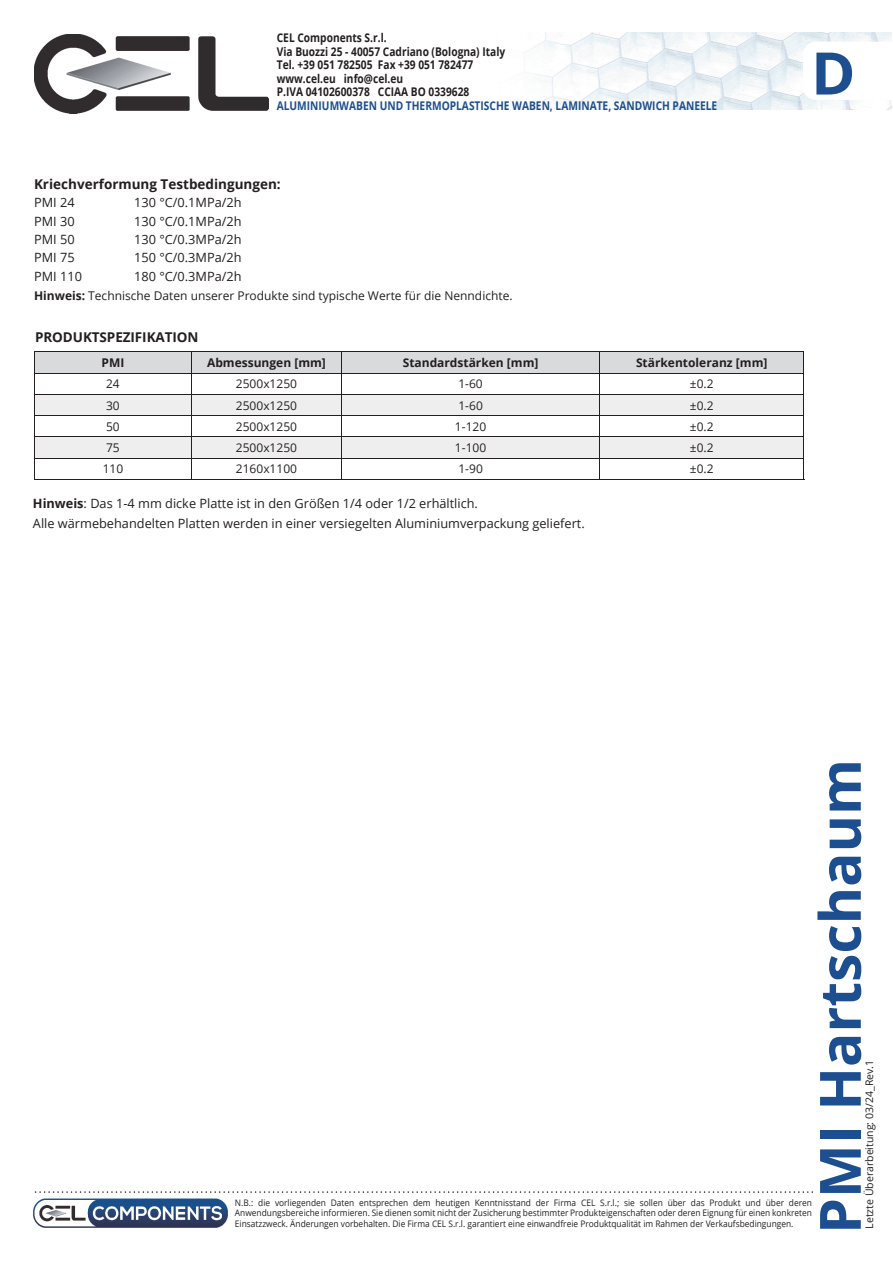
<style>
.page{position:relative;width:893px;height:1263px;background:#fff}
.page>*{position:absolute;margin:0;border:0;box-sizing:border-box;transform-origin:0 0}
.t1{font:700 58.65px "Open Sans";color:#1c4e90}
.t2{font:700 57px "Open Sans";color:#1c4e90}
.t3{font:700 13.5px "Open Sans";color:#231f20}
.t4{font:12.75px/19.5px "Open Sans";color:#231f20}
.t5{font:12px "Open Sans";color:#231f20}
.t6{font:700 12px/13.5px "Open Sans";color:#231f20;scale:.85 1}
.t7{font:700 12px "Open Sans";color:#1c4e90;scale:.85 1}
.t8{font:700 12px "Open Sans";color:#231f20}
.t9{font:10.5px "Open Sans";color:#231f20}
.t10{font:9px/10.5px "Open Sans";color:#231f20;text-align:justify;scale:.93 1}
.s1{font-weight:700}
</style>
<div class="page">
<svg style="left:35px;top:1191px;width:778px;height:2px"></svg>
<img style="left:528px;top:33px;width:363px;height:76px">
<svg style="left:803px;top:42px;width:88px;height:58px"></svg>
<img style="left:34px;top:34px;width:234px;height:79px">
<img style="left:33px;top:1198px;width:195px;height:30px">
<svg style="left:34px;top:351px;width:770px;height:128px"></svg>
<hr style="left:34px;top:479px;width:770px;height:1px;background:#231f20">
<h3 class="t6" style="left:277px;top:31px;width:270px">CEL Components S.r.l.<br>Via Buozzi 25 - 40057 Cadriano (Bologna) Italy Tel. +39 051 782505 Fax +39 051 782477 www.cel.eu info@cel.eu<br>P.IVA 04102600378 CCIAA BO 0339628</h3>
<h3 class="t7" style="left:277px;top:97px;width:520px">ALUMINIUMWABEN UND THERMOPLASTISCHE WABEN, LAMINATE, SANDWICH PANEELE</h3>
<h3 class="t3" style="left:34px;top:175px;width:248px">Kriechverformung Testbedingungen:</h3>
<h3 class="t4" style="left:34px;top:193px;width:42px">PMI 24</h3>
<h3 class="t4" style="left:134px;top:193px;width:109px">130 °C/0.1MPa/2h</h3>
<h3 class="t4" style="left:34px;top:211px;width:42px">PMI 30</h3>
<h3 class="t4" style="left:134px;top:211px;width:109px">130 °C/0.1MPa/2h</h3>
<h3 class="t4" style="left:34px;top:229px;width:42px">PMI 50</h3>
<h3 class="t4" style="left:134px;top:229px;width:109px">130 °C/0.3MPa/2h</h3>
<h3 class="t4" style="left:34px;top:248px;width:42px">PMI 75</h3>
<h3 class="t4" style="left:134px;top:248px;width:109px">150 °C/0.3MPa/2h</h3>
<h3 class="t4" style="left:34px;top:266px;width:49px">PMI 110</h3>
<h3 class="t4" style="left:134px;top:266px;width:109px">180 °C/0.3MPa/2h</h3>
<h3 class="t5" style="left:34px;top:288px;width:480px"><span class="s1">Hinweis:</span> Technische Daten unserer Produkte sind typische Werte für die Nenndichte.</h3>
<h3 class="t3" style="left:35px;top:328px;width:165px">PRODUKTSPEZIFIKATION</h3>
<h3 class="t8" style="left:102px;top:354px;width:24px">PMI</h3>
<h3 class="t8" style="left:207px;top:354px;width:120px">Abmessungen [mm]</h3>
<h3 class="t8" style="left:403px;top:354px;width:137px">Standardstärken [mm]</h3>
<h3 class="t8" style="left:636px;top:354px;width:133px">Stärkentoleranz [mm]</h3>
<h3 class="t5" style="left:106px;top:375px;width:15px">24</h3>
<h3 class="t5" style="left:236px;top:375px;width:63px">2500x1250</h3>
<h3 class="t5" style="left:458px;top:375px;width:26px">1-60</h3>
<h3 class="t5" style="left:690px;top:375px;width:25px">±0.2</h3>
<h3 class="t5" style="left:106px;top:397px;width:15px">30</h3>
<h3 class="t5" style="left:236px;top:397px;width:63px">2500x1250</h3>
<h3 class="t5" style="left:458px;top:397px;width:26px">1-60</h3>
<h3 class="t5" style="left:690px;top:397px;width:25px">±0.2</h3>
<h3 class="t5" style="left:106px;top:418px;width:15px">50</h3>
<h3 class="t5" style="left:236px;top:418px;width:63px">2500x1250</h3>
<h3 class="t5" style="left:455px;top:418px;width:33px">1-120</h3>
<h3 class="t5" style="left:690px;top:418px;width:25px">±0.2</h3>
<h3 class="t5" style="left:106px;top:439px;width:15px">75</h3>
<h3 class="t5" style="left:236px;top:439px;width:63px">2500x1250</h3>
<h3 class="t5" style="left:455px;top:439px;width:33px">1-100</h3>
<h3 class="t5" style="left:690px;top:439px;width:25px">±0.2</h3>
<h3 class="t5" style="left:103px;top:461px;width:22px">110</h3>
<h3 class="t5" style="left:236px;top:461px;width:63px">2160x1100</h3>
<h3 class="t5" style="left:458px;top:461px;width:26px">1-90</h3>
<h3 class="t5" style="left:690px;top:461px;width:25px">±0.2</h3>
<h3 class="t4" style="left:33px;top:494px;width:553px"><span class="s1">Hinweis</span>: Das 1-4 mm dicke Platte ist in den Größen 1/4 oder 1/2 erhältlich.<br>Alle wärmebehandelten Platten werden in einer versiegelten Aluminiumverpackung geliefert.</h3>
<h1 class="t1" style="left:811px;top:32px;width:46px">D</h1>
<h2 class="t2" style="left:800px;top:1234px;width:476px;rotate:-90deg">PMI Hartschaum</h2>
<p class="t9" style="left:862px;top:1228px;width:170px;rotate:-90deg">Letzte Überarbeitung: 03/24_Rev.1</p>
<p class="t10" style="left:235px;top:1197px;width:622px">N.B.: die vorliegenden Daten entsprechen dem heutigen Kenntnisstand der Firma CEL S.r.l.; sie sollen über das Produkt und über deren Anwendungsbereiche informieren. Sie dienen somit nicht der Zusicherung bestimmter Produkteigenschaften oder deren Eignung für einen konkreten Einsatzzweck. Änderungen vorbehalten. Die Firma CEL S.r.l. garantiert eine einwandfreie Produktqualität im Rahmen der Verkaufsbedingungen.</p>
</div>
